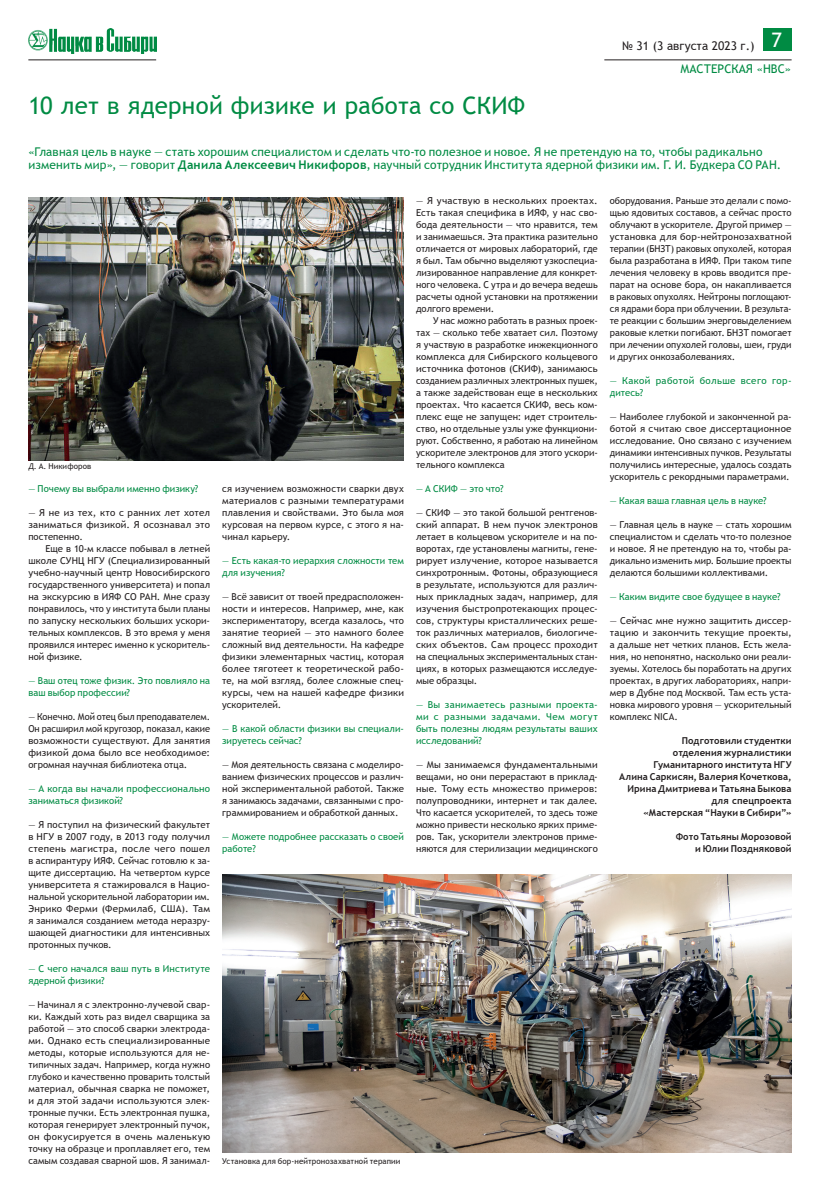
<style>
.page{position:relative;width:820px;height:1191px;background:#fff}
.page>*{position:absolute;margin:0;border:0;box-sizing:border-box;transform-origin:0 0}
.Заг_3{font:24px "Trebuchet MS";letter-spacing:.01em;color:#008b43}
.Лид_3{font:12px/13px "Trebuchet MS";letter-spacing:.015em;color:#008b43}
.t1{font:12px/22.3px "Trebuchet MS";color:#231f20}
.ТЕКСТ_основной{font:9.5px/12px "Trebuchet MS";letter-spacing:.01em;color:#231f20;text-align:justify}
.ТЕКСТ_основной-2{font:9.5px/12px "Trebuchet MS";letter-spacing:.01em;color:#008b43}
.Подпись_под_текстом{font:700 9.5px/12px "Trebuchet MS";letter-spacing:.01em;color:#231f20;text-align:right}
.ТЕКСТ_основной-3{font:9.5px/12px "Trebuchet MS";letter-spacing:.035em;color:#008b43}
.Подпись_под_фото{font:8px "Trebuchet MS";letter-spacing:.015em;color:#231f20}
.s1{color:#008b43}
.s2{font-weight:700}
</style>
<div class="page">
<div style="left:762px;top:28px;width:29px;height:23px;background:#008b43"></div>
<hr style="left:604px;top:60px;width:187px;height:1px;background:#231f20">
<img style="left:28px;top:28px;width:128px;height:25px">
<hr style="left:28px;top:60px;width:128px;height:1px;background:#231f20">
<img style="left:222px;top:874px;width:569px;height:278px">
<img style="left:28px;top:197px;width:376px;height:263px">
<p class="t1" style="left:680px;top:35px;width:112px;text-indent:-58px">№ 31 (3 августа 2023 г.) <sup>7<br></sup><span class="s1">МАСТЕРСКАЯ «НВС»</span></p>
<p class="Заг_3" style="left:28px;top:90px;width:498px">10 лет в ядерной физике и работа со СКИФ</p>
<p class="Лид_3" style="left:28px;top:145px;width:754px">«Главная цель в науке — стать хорошим специалистом и сделать что-то полезное и новое. Я не претендую на то, чтобы радикально изменить мир», — говорит <span class="s2">Данила Алексеевич Никифоров</span>, научный сотрудник Института ядерной физики им. Г. И. Будкера СО РАН.</p>
<p class="Подпись_под_фото" style="left:28px;top:460px;width:64px">Д. А. Никифоров</p>
<p class="ТЕКСТ_основной-2" style="left:28px;top:483px;width:171px">— Почему вы выбрали именно физику?</p>
<p class="ТЕКСТ_основной" style="left:28px;top:507px;width:183px">— Я не из тех, кто с ранних лет хотел заниматься физикой. Я осознавал это постепенно.</p>
<p class="ТЕКСТ_основной" style="left:28px;top:543px;width:183px;text-indent:17px">Еще в 10-м классе побывал в летней школе СУНЦ НГУ (Специализированный учебно-научный центр Новосибирского государственного университета) и попал на экскурсию в ИЯФ СО РАН. Мне сразу понравилось, что у института были планы по запуску нескольких больших ускори&shy;тельных комплексов. В это время у меня проявился интерес именно к ускоритель&shy;ной физике.</p>
<p class="ТЕКСТ_основной-2" style="left:28px;top:675px;width:183px">— Ваш отец тоже физик. Это повлияло на ваш выбор профессии?</p>
<p class="ТЕКСТ_основной" style="left:28px;top:711px;width:183px">— Конечно. Мой отец был преподавателем.<br>Он расширил мой кругозор, показал, какие возможности существуют. Для занятия физикой дома было все необходимое: огромная научная библиотека отца.</p>
<p class="ТЕКСТ_основной-2" style="left:28px;top:783px;width:183px">— А когда вы начали профессионально заниматься физикой?</p>
<p class="ТЕКСТ_основной" style="left:28px;top:819px;width:183px">— Я поступил на физический факультет в НГУ в 2007 году, в 2013 году получил степень магистра, после чего пошел в аспирантуру ИЯФ. Сейчас готовлю к за&shy;щите диссертацию. На четвертом курсе университета я стажировался в Нацио&shy;нальной ускорительной лаборатории им.<br>Энрико Ферми (Фермилаб, США). Там я занимался созданием метода неразру&shy;шающей диагностики для интенсивных протонных пучков.</p>
<p class="ТЕКСТ_основной-2" style="left:28px;top:963px;width:183px">— С чего начался ваш путь в Институте ядерной физики?</p>
<p class="ТЕКСТ_основной" style="left:28px;top:999px;width:183px">— Начинал я с электронно-лучевой свар&shy;ки. Каждый хоть раз видел сварщика за работой — это способ сварки электрода&shy;ми. Однако есть специализированные методы, которые используются для не&shy;типичных задач. Например, когда нужно глубоко и качественно проварить толстый материал, обычная сварка не поможет, и для этой задачи используются элек&shy;тронные пучки. Есть электронная пушка, которая генерирует электронный пучок, он фокусируется в очень маленькую точку на образце и проплавляет его, тем самым создавая сварной шов. Я занимал-</p>
<p class="ТЕКСТ_основной" style="left:222px;top:483px;width:183px">ся изучением возможности сварки двух материалов с разными температурами плавления и свойствами. Это была моя курсовая на первом курсе, с этого я на&shy;чинал карьеру.</p>
<p class="ТЕКСТ_основной-2" style="left:222px;top:555px;width:183px">— Есть какая-то иерархия сложности тем для изучения?</p>
<p class="ТЕКСТ_основной" style="left:222px;top:591px;width:183px">— Всё зависит от твоей предрасположен&shy;ности и интересов. Например, мне, как экспериментатору, всегда казалось, что занятие теорией — это намного более сложный вид деятельности. На кафедре физики элементарных частиц, которая более тяготеет к теоретической рабо&shy;те, на мой взгляд, более сложные спец&shy;курсы, чем на нашей кафедре физики ускорителей.</p>
<p class="ТЕКСТ_основной-2" style="left:222px;top:723px;width:183px">— В какой области физики вы специали&shy;зируетесь сейчас?</p>
<p class="ТЕКСТ_основной" style="left:222px;top:759px;width:183px">— Моя деятельность связана с моделиро&shy;ванием физических процессов и различ&shy;ной экспериментальной работой. Также я занимаюсь задачами, связанными с про&shy;граммированием и обработкой данных.</p>
<p class="ТЕКСТ_основной-2" style="left:222px;top:831px;width:183px">— Можете подробнее рассказать о своей работе?</p>
<p class="Подпись_под_фото" style="left:222px;top:1156px;width:180px">Установка для бор-нейтронозахватной терапии</p>
<p class="ТЕКСТ_основной" style="left:416px;top:195px;width:183px">— Я участвую в нескольких проектах.<br>Есть такая специфика в ИЯФ, у нас сво&shy;бода деятельности — что нравится, тем и занимаешься. Эта практика разительно отличается от мировых лабораторий, где я был. Там обычно выделяют узкоспециа&shy;лизированное направление для конкрет&shy;ного человека. С утра и до вечера ведешь расчеты одной установки на протяжении долгого времени.</p>
<p class="ТЕКСТ_основной" style="left:416px;top:315px;width:183px;text-indent:17px">У нас можно работать в разных проек&shy;тах — сколько тебе хватает сил. Поэтому я участвую в разработке инжекционного комплекса для Сибирского кольцевого источника фотонов (СКИФ), занимаюсь созданием различных электронных пушек, а также задействован еще в нескольких проектах. Что касается СКИФ, весь ком&shy;плекс еще не запущен: идет строитель&shy;ство, но отдельные узлы уже функциони&shy;руют. Собственно, я работаю на линейном ускорителе электронов для этого ускори&shy;тельного комплекса</p>
<p class="ТЕКСТ_основной-2" style="left:416px;top:483px;width:89px">— А СКИФ — это что?</p>
<p class="ТЕКСТ_основной" style="left:416px;top:507px;width:183px">— СКИФ — это такой большой рентгенов&shy;ский аппарат. В нем пучок электронов летает в кольцевом ускорителе и на по&shy;воротах, где установлены магниты, гене&shy;рирует излучение, которое называется синхротронным. Фотоны, образующиеся в результате, используются для различ&shy;ных прикладных задач, например, для изучения быстропротекающих процес&shy;сов, структуры кристаллических реше&shy;ток различных материалов, биологиче&shy;ских объектов. Сам процесс проходит на специальных экспериментальных стан&shy;циях, в которых размещаются исследуе&shy;мые образцы.</p>
<p class="ТЕКСТ_основной-2" style="left:416px;top:699px;width:183px;text-align:justify">— Вы занимаетесь разными проекта&shy;ми с разными задачами. Чем могут быть полезны людям результаты ваших исследований?</p>
<p class="ТЕКСТ_основной" style="left:416px;top:759px;width:183px">— Мы занимаемся фундаментальными вещами, но они перерастают в приклад&shy;ные. Тому есть множество примеров: полупроводники, интернет и так далее.<br>Что касается ускорителей, то здесь тоже можно привести несколько ярких приме&shy;ров. Так, ускорители электронов приме&shy;няются для стерилизации медицинского</p>
<p class="ТЕКСТ_основной" style="left:609px;top:195px;width:183px">оборудования. Раньше это делали с помо&shy;щью ядовитых составов, а сейчас просто облучают в ускорителе. Другой пример — установка для бор-нейтронозахватной терапии (БНЗТ) раковых опухолей, которая была разработана в ИЯФ. При таком типе лечения человеку в кровь вводится пре&shy;парат на основе бора, он накапливается в раковых опухолях. Нейтроны поглощают&shy;ся ядрами бора при облучении. В результа&shy;те реакции с большим энерговыделением раковые клетки погибают. БНЗТ помогает при лечении опухолей головы, шеи, груди и других онкозаболеваниях.</p>
<p class="ТЕКСТ_основной-3" style="left:609px;top:375px;width:183px">— Какой работой больше всего гор&shy;дитесь?</p>
<p class="ТЕКСТ_основной" style="left:609px;top:411px;width:183px">— Наиболее глубокой и законченной ра&shy;ботой я считаю свое диссертационное исследование. Оно связано с изучением динамики интенсивных пучков. Результаты получились интересные, удалось создать ускоритель с рекордными параметрами.</p>
<p class="ТЕКСТ_основной-2" style="left:609px;top:495px;width:158px">— Какая ваша главная цель в науке?</p>
<p class="ТЕКСТ_основной" style="left:609px;top:519px;width:183px">— Главная цель в науке — стать хорошим специалистом и сделать что-то полезное и новое. Я не претендую на то, чтобы ра&shy;дикально изменить мир. Большие проекты делаются большими коллективами.</p>
<p class="ТЕКСТ_основной-2" style="left:609px;top:591px;width:172px">— Каким видите свое будущее в науке?</p>
<p class="ТЕКСТ_основной" style="left:609px;top:615px;width:183px">— Сейчас мне нужно защитить диссер&shy;тацию и закончить текущие проекты, а дальше нет четких планов. Есть жела&shy;ния, но непонятно, насколько они реали&shy;зуемы. Хотелось бы поработать на других проектах, в других лабораториях, напри&shy;мер в Дубне под Москвой. Там есть уста&shy;новка мирового уровня — ускорительный комплекс NICA.</p>
<p class="Подпись_под_текстом" style="left:619px;top:735px;width:174px">Подготовили студентки<br>отделения журналистики<br>Гуманитарного института НГУ<br>Алина Саркисян, Валерия Кочеткова,<br>Ирина Дмитриева и Татьяна Быкова для спецпроекта<br>«Мастерская “Науки в Сибири”»</p>
<p class="Подпись_под_текстом" style="left:675px;top:831px;width:117px">Фото Татьяны Морозовой и Юлии Поздняковой</p>
</div>
